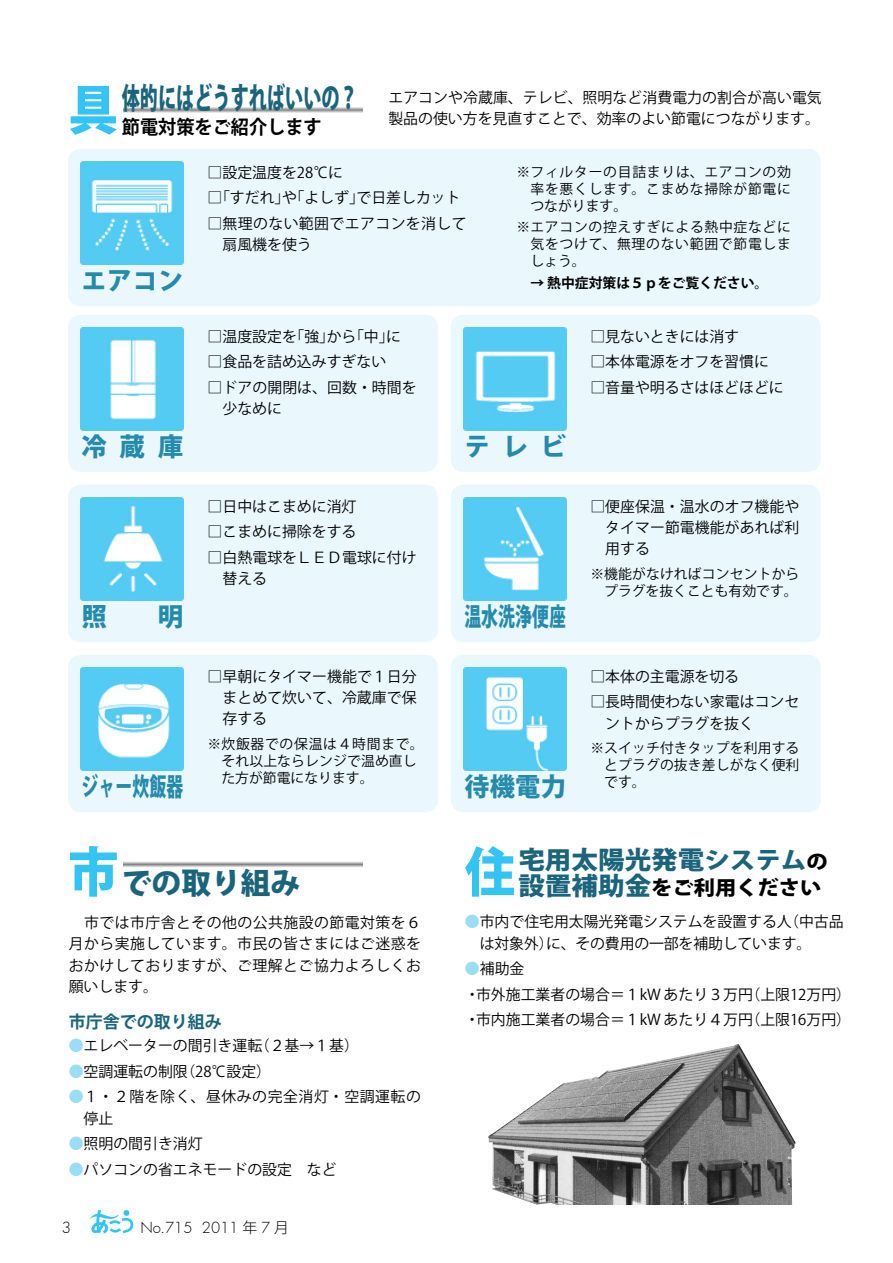
<style>
.page{position:relative;width:893px;height:1263px;background:#fff}
.page>*{position:absolute;margin:0;border:0;box-sizing:border-box;transform-origin:0 0}
.t1{font:800 29.7px "Koz Go Pro";color:#1b657c;scale:.61 1}
.t2{font:800 29.7px "Koz Go Pro";color:#1b657c}
.t3{font:800 25.5px "Koz Go Pro";letter-spacing:.005em;color:#258bad}
.t4{font:800 25.5px "Koz Go Pro";letter-spacing:.005em;color:#258bad;scale:.66 1}
.t5{font:800 25.05px "Koz Go Pro";color:#1b657c;scale:1.06 1}
.t6{font:800 19.95px "Koz Go Pro";color:#000;scale:1.06 1}
.t7{font:700 19.2px "Koz Go Pro";color:#000;scale:.95 1}
.t8{font:700 16.95px "Koz Go Pro";color:#1b657c}
.t9{font:14.85px/21.3px "Koz Go Pro";color:#000}
.t10{font:14.85px/21.3px "Koz Go Pro";letter-spacing:.035em;color:#000}
.t11{font:14.85px/21.3px "Koz Go Pro";letter-spacing:.025em;color:#000}
.t12{font:300 14.85px "Futura";color:#000}
.t13{font:13.8px/17px "Koz Go Pro";letter-spacing:.01em;color:#000;text-align:justify}
.t14{font:700 13.8px "Koz Go Pro";color:#000}
.s1{font-size:53.1px;color:#34c4f3}
.s2{color:#9addf7}
.s3{font-family:"Koz Go Pro"}
.s4{font-size:24px}
.s5{font-size:19.95px;color:#000}
.s6{font-size:25.05px;color:#1b657c}
</style>
<div class="page">
<img style="left:488px;top:1044px;width:308px;height:161px">
<svg style="left:123px;top:107px;width:239px;height:6px"></svg>
<div style="left:68px;top:149px;width:753px;height:157px;background:#eaf8fd;border-radius:13px"></div>
<img style="left:81px;top:162px;width:103px;height:102px">
<div style="left:68px;top:315px;width:370px;height:157px;background:#eaf8fd;border-radius:13px"></div>
<img style="left:81px;top:328px;width:103px;height:102px">
<div style="left:451px;top:315px;width:370px;height:157px;background:#eaf8fd;border-radius:13px"></div>
<img style="left:464px;top:328px;width:102px;height:102px">
<div style="left:68px;top:485px;width:370px;height:157px;background:#eaf8fd;border-radius:13px"></div>
<img style="left:81px;top:498px;width:103px;height:102px">
<div style="left:451px;top:485px;width:370px;height:157px;background:#eaf8fd;border-radius:13px"></div>
<img style="left:464px;top:498px;width:102px;height:102px">
<div style="left:68px;top:655px;width:370px;height:157px;background:#eaf8fd;border-radius:13px"></div>
<img style="left:81px;top:668px;width:103px;height:102px">
<div style="left:451px;top:655px;width:370px;height:157px;background:#eaf8fd;border-radius:13px"></div>
<img style="left:464px;top:668px;width:102px;height:102px">
<svg style="left:123px;top:862px;width:239px;height:5px"></svg>
<svg style="left:89px;top:1210px;width:44px;height:23px"></svg>
<h1 class="t1" style="left:68px;top:79px;width:477px"><span class="s1">具</span>体的にはどうすればいいの？</h1>
<p class="t7" style="left:122px;top:114px;width:212px">節電対策をご紹介します</p>
<p class="t9" style="left:388px;top:87px;width:435px">エアコンや冷蔵庫、テレビ、照明など消費電力の割合が高い電気製品の使い方を見直すことで、効率のよい節電につながります。</p>
<h2 class="t3" style="left:82px;top:264px;width:103px">エアコン</h2>
<p class="t9" style="left:208px;top:162px;width:137px">□設定温度を28℃に</p>
<p class="t9" style="left:208px;top:188px;width:254px">□「すだれ」や「よしず」で日差しカット</p>
<p class="t11" style="left:223px;top:213px;width:246px;text-indent:-15px">□無理のない範囲でエアコンを消して扇風機を使う</p>
<p class="t9" style="left:208px;top:326px;width:195px">□温度設定を「強」から「中」に</p>
<p class="t9" style="left:208px;top:351px;width:180px">□食品を詰め込みすぎない</p>
<p class="t9" style="left:223px;top:377px;width:196px;text-indent:-15px">□ドアの開閉は、回数・時間を少なめに</p>
<p class="t13" style="left:530px;top:164px;width:262px;text-indent:-14px">※フィルターの目詰まりは、エアコンの効率を悪くします。こまめな掃除が節電につながります。</p>
<p class="t13" style="left:530px;top:219px;width:262px;text-indent:-14px">※エアコンの控えすぎによる熱中症などに気をつけて、無理のない範囲で節電しましょう。</p>
<p class="t14" style="left:517px;top:274px;width:253px">　→ 熱中症対策は５ｐをご覧ください。</p>
<p class="t9" style="left:590px;top:326px;width:150px">□見ないときには消す</p>
<p class="t9" style="left:590px;top:351px;width:180px">□本体電源をオフを習慣に</p>
<p class="t9" style="left:590px;top:377px;width:195px">□音量や明るさはほどほどに</p>
<h2 class="t3" style="left:82px;top:430px;width:103px">冷蔵庫</h2>
<h2 class="t3" style="left:464px;top:430px;width:103px">テレビ</h2>
<p class="t9" style="left:208px;top:496px;width:150px">□日中はこまめに消灯</p>
<p class="t9" style="left:208px;top:521px;width:150px">□こまめに掃除をする</p>
<p class="t9" style="left:223px;top:547px;width:196px;text-indent:-15px">□白熱電球をＬＥＤ電球に付け替える</p>
<h2 class="t3" style="left:82px;top:600px;width:27px">照</h2>
<h2 class="t3" style="left:158px;top:600px;width:27px">明</h2>
<h2 class="t4" style="left:464px;top:600px;width:155px">温水洗浄便座</h2>
<p class="t9" style="left:223px;top:666px;width:196px;text-align:justify;text-indent:-15px">□早朝にタイマー機能で１日分まとめて炊いて、冷蔵庫で保存する</p>
<p class="t13" style="left:221px;top:736px;width:204px;text-align:left;text-indent:-14px">※炊飯器での保温は４時間まで。それ以上ならレンジで温め直した方が節電になります。</p>
<h2 class="t4" style="left:82px;top:770px;width:155px">ジャー炊飯器</h2>
<h2 class="t3" style="left:464px;top:770px;width:103px">待機電力</h2>
<p class="t9" style="left:605px;top:496px;width:196px;text-align:justify;text-indent:-15px">□便座保温・温水のオフ機能やタイマー節電機能があれば利用する</p>
<p class="t13" style="left:590px;top:566px;width:211px;text-align:right">※機能がなければコンセントからプラグを抜くことも有効です。</p>
<p class="t9" style="left:590px;top:666px;width:150px">□本体の主電源を切る</p>
<p class="t9" style="left:605px;top:692px;width:196px;text-indent:-15px">□長時間使わない家電はコンセントからプラグを抜く</p>
<p class="t13" style="left:604px;top:740px;width:197px;text-indent:-14px">※スイッチ付きタップを利用するとプラグの抜き差しがなく便利です。</p>
<h1 class="t2" style="left:68px;top:864px;width:234px"><span class="s1">市</span>での取り組み</h1>
<p class="t9" style="left:69px;top:912px;width:354px;text-align:justify">　市では市庁舎とその他の公共施設の節電対策を６月から実施しています。市民の皆さまにはご迷惑をおかけしておりますが、ご理解とご協力よろしくお願いします。</p>
<p class="t8" style="left:69px;top:1011px;width:155px">市庁舎での取り組み</p>
<p class="t9" style="left:69px;top:1036px;width:292px"><span class="s2">●</span>エレベーターの間引き運転（２基→１基）</p>
<p class="t9" style="left:69px;top:1061px;width:204px"><span class="s2">●</span>空調運転の制限（28℃設定）</p>
<p class="t10" style="left:84px;top:1087px;width:339px;text-indent:-15px"><span class="s2">●</span>１・２階を除く、昼休みの完全消灯・空調運転の停止</p>
<p class="t9" style="left:69px;top:1133px;width:135px"><span class="s2">●</span>照明の間引き消灯</p>
<p class="t9" style="left:69px;top:1159px;width:269px"><span class="s2">●</span>パソコンの省エネモードの設定　など</p>
<p class="t12" style="left:140px;top:1218px;width:150px">No.715 2011 <span class="s3">年</span> 7 <span class="s3">月</span></p>
<h3 class="t5" style="left:465px;top:844px;width:344px"><span class="s1">住</span>宅用太陽光発電<span class="s4">システム</span><span class="s5">の</span></h3>
<h3 class="t6" style="left:518px;top:874px;width:287px"><span class="s6">設置補助金</span>をご利用ください</h3>
<p class="t9" style="left:480px;top:912px;width:365px;text-indent:-15px"><span class="s2">●</span>市内で住宅用太陽光発電システムを設置する人（中古品は対象外）に、その費用の一部を補助しています。</p>
<p class="t9" style="left:465px;top:956px;width:388px;line-height:25.5px"><span class="s2">●</span>補助金　<br>・市外施工業者の場合＝１kW あたり３万円（上限12万円）・市内施工業者の場合＝１kW あたり４万円（上限16万円）</p>
</div>
